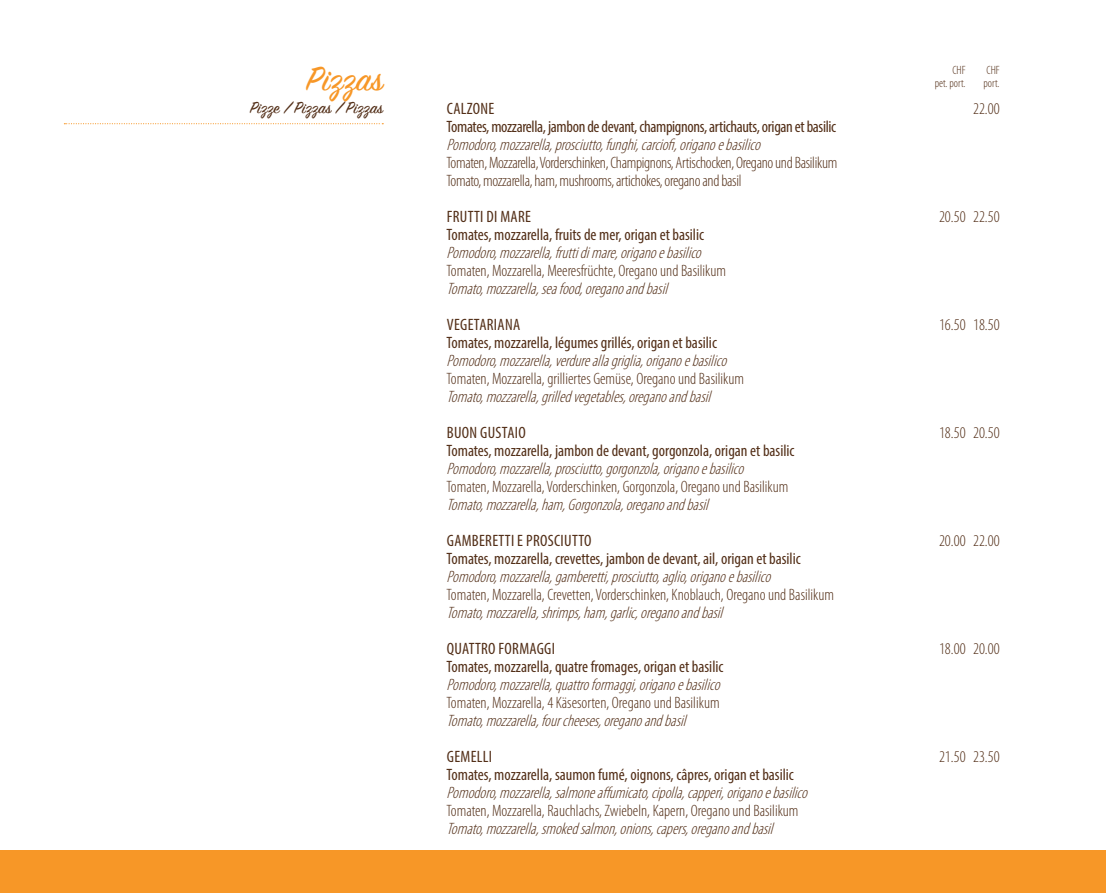
<style>
.page{position:relative;width:1106px;height:893px;background:#fff}
.page>*{position:absolute;margin:0;border:0;box-sizing:border-box;transform-origin:0 0}
.t1{font:37.5px "Sign Painter House Script";color:#f79727}
.t2{font:18px "Sign Painter House Script";color:#532f18}
.t3{font:italic 300 condensed 16.5px "Myriad Pro";color:#532f18}
.t4{font:300 condensed 16.5px "Myriad Pro";color:#532f18}
.t5{font:condensed 16.5px "Myriad Pro";color:#532f18}
.t6{font:300 condensed 16.5px/18px "Myriad Pro";letter-spacing:-.02em;color:#532f18}
.t7{font:condensed 16.5px "Myriad Pro";letter-spacing:-.02em;color:#532f18}
.t8{font:300 condensed 12px "Myriad Pro";color:#532f18}
</style>
<div class="page">
<div style="left:0;top:850px;width:1106px;height:43px;background:#f79727"></div>
<svg style="left:64px;top:123px;width:319px;height:1px"></svg>
<h1 class="t1" style="left:307px;top:56px;width:78px">PIZZAS</h1>
<p class="t2" style="left:250px;top:96px;width:134px">PIZZE / PIZZAS / PIZZAS</p>
<p class="t8" style="left:952px;top:64px;width:15px">CHF</p>
<p class="t8" style="left:986px;top:64px;width:15px">CHF</p>
<p class="t8" style="left:934px;top:77px;width:32px">pet. port.</p>
<p class="t8" style="left:983px;top:77px;width:18px">port.</p>
<p class="t5" style="left:447px;top:99px;width:41px">Calzone</p>
<p class="t4" style="left:973px;top:100px;width:28px">22.00</p>
<p class="t7" style="left:446px;top:117px;width:391px">Tomates, mozzarella, jambon de devant, champignons, artichauts, origan et basilic</p>
<p class="t3" style="left:446px;top:136px;width:319px">Pomodoro,mozzarella,prosciutto,funghi,carciofi,origanoebasilico</p>
<p class="t6" style="left:446px;top:154px;width:392px">Tomaten, Mozzarella, Vorderschinken, Champignons, Artischocken, Oregano und Basilikum<br>Tomato, mozzarella, ham, mushrooms, artichokes, oregano and basil</p>
<p class="t5" style="left:447px;top:207px;width:78px">Frutti di mare</p>
<p class="t4" style="left:939px;top:208px;width:62px">20.50 22.50</p>
<p class="t5" style="left:446px;top:225px;width:259px">Tomates, mozzarella, fruits de mer, origan et basilic</p>
<p class="t3" style="left:446px;top:244px;width:260px">Pomodoro,mozzarella,fruttidimare,origanoebasilico</p>
<p class="t4" style="left:446px;top:262px;width:281px">Tomaten, Mozzarella, Meeresfrüchte, Oregano und Basilikum</p>
<p class="t3" style="left:446px;top:280px;width:227px">Tomato,mozzarella,seafood,oreganoandbasil</p>
<p class="t5" style="left:447px;top:315px;width:75px">Vegetariana</p>
<p class="t4" style="left:939px;top:316px;width:62px">16.50 18.50</p>
<p class="t5" style="left:446px;top:333px;width:272px">Tomates, mozzarella, légumes grillés, origan et basilic</p>
<p class="t3" style="left:446px;top:352px;width:286px">Pomodoro,mozzarella,verdureallagriglia,origanoebasilico</p>
<p class="t4" style="left:446px;top:370px;width:299px">Tomaten, Mozzarella, grilliertes Gemüse, Oregano und Basilikum</p>
<p class="t3" style="left:446px;top:388px;width:270px">Tomato,mozzarella,grilledvegetables,oreganoandbasil</p>
<p class="t5" style="left:447px;top:423px;width:81px">Buon gustaio</p>
<p class="t4" style="left:939px;top:424px;width:62px">18.50 20.50</p>
<p class="t5" style="left:446px;top:441px;width:349px">Tomates, mozzarella, jambon de devant, gorgonzola, origan et basilic</p>
<p class="t3" style="left:446px;top:460px;width:303px">Pomodoro,mozzarella,prosciutto,gorgonzola,origanoebasilico</p>
<p class="t4" style="left:446px;top:478px;width:343px">Tomaten, Mozzarella, Vorderschinken, Gorgonzola, Oregano und Basilikum</p>
<p class="t3" style="left:446px;top:496px;width:268px">Tomato,mozzarella,ham,Gorgonzola,oreganoandbasil</p>
<p class="t5" style="left:447px;top:531px;width:39px">Gamberetti</p>
<p class="t5" style="left:517px;top:531px;width:76px">eprosci utto</p>
<p class="t4" style="left:939px;top:532px;width:62px">20.00 22.00</p>
<p class="t5" style="left:446px;top:549px;width:355px">Tomates, mozzarella, crevettes, jambon de devant, ail, origan et basilic</p>
<p class="t3" style="left:446px;top:568px;width:330px">Pomodoro,mozzarella,gamberetti,prosciutto,aglio,origanoebasilico</p>
<p class="t4" style="left:446px;top:586px;width:389px">Tomaten, Mozzarella, Crevetten, Vorderschinken, Knoblauch, Oregano und Basilikum</p>
<p class="t3" style="left:446px;top:604px;width:282px">Tomato,mozzarella,shrimps,ham,garlic,oreganoandbasil</p>
<p class="t5" style="left:447px;top:639px;width:97px">Quattro Formaggi</p>
<p class="t4" style="left:939px;top:640px;width:62px">18.00 20.00</p>
<p class="t5" style="left:446px;top:657px;width:278px">Tomates, mozzarella, quatre fromages, origan et basilic</p>
<p class="t3" style="left:446px;top:676px;width:279px">Pomodoro,mozzarella,quattroformaggi,origanoebasilico</p>
<p class="t4" style="left:446px;top:694px;width:274px">Tomaten, Mozzarella, 4 Käsesorten, Oregano und Basilikum</p>
<p class="t3" style="left:446px;top:712px;width:245px">Tomato,mozzarella,fourcheeses,oreganoandbasil</p>
<p class="t5" style="left:447px;top:747px;width:15px">Gemelli</p>
<p class="t4" style="left:939px;top:748px;width:62px">21.50 23.50</p>
<p class="t5" style="left:446px;top:765px;width:349px">Tomates, mozzarella, saumon fumé, oignons, câpres, origan et basilic</p>
<p class="t3" style="left:446px;top:784px;width:367px">Pomodoro,mozzarella,salmoneaffumicato,cipolla,capperi,origanoebasilico</p>
<p class="t4" style="left:446px;top:802px;width:353px">Tomaten, Mozzarella, Rauchlachs, Zwiebeln, Kapern, Oregano und Basilikum</p>
<p class="t3" style="left:446px;top:820px;width:332px">Tomato,mozzarella,smokedsalmon,onions,capers,oreganoandbasil</p>
</div>
